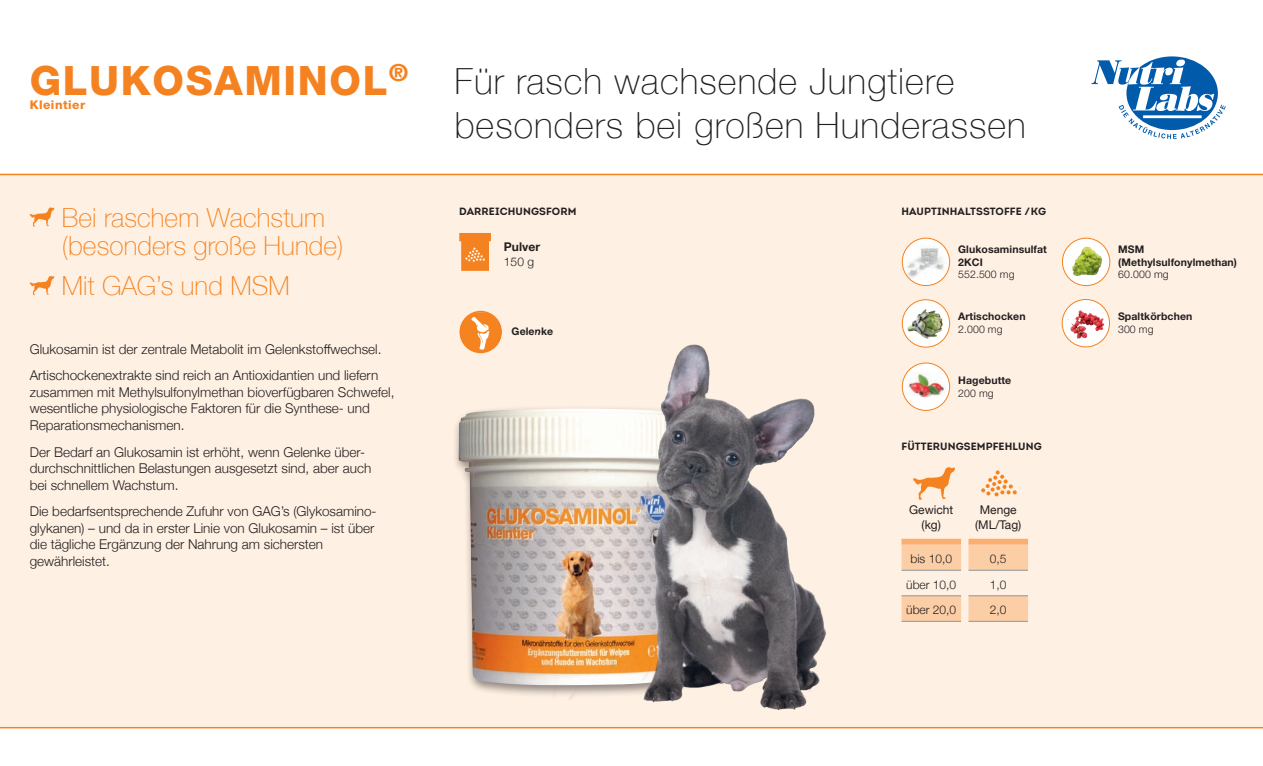
<style>
.page{position:relative;width:1263px;height:766px;background:#fff}
.page>*{position:absolute;margin:0;border:0;box-sizing:border-box;transform-origin:0 0}
.t1{font:800 40.5px "Helvetica Neue LT Pro";letter-spacing:.04em;color:#f58220}
.t2{font:100 36px/43.5px "Helvetica Neue";letter-spacing:.03em;color:#231f20}
.t3{font:100 26.25px/28.5px "Helvetica Neue";letter-spacing:.005em;color:#f58220}
.t4{font:300 13.5px/16.5px "Helvetica Neue";color:#231f20}
.t5{font:300 12px "Helvetica Neue";color:#231f20}
.t6{font:12px "Helvetica Neue";color:#231f20}
.t7{font:700 12px/15px "Helvetica Neue";letter-spacing:.005em;color:#231f20}
.t8{font:800 12px "Helvetica Neue LT Pro";letter-spacing:.04em;color:#f58220}
.t9{font:700 10.5px/12.8px "Helvetica Neue LT Pro";letter-spacing:.01em;color:#231f20}
.t10{font:700 10.5px "Intro";letter-spacing:.01em;color:#231f20}
.s1{font-weight:300}
</style>
<div class="page">
<div style="left:0;top:174px;width:1263px;height:553px;background:#fef0e2"></div>
<hr style="left:0;top:174px;width:1263px;height:1px;background:#f58220">
<hr style="left:0;top:726px;width:1263px;height:2px;background:#f58220">
<div style="left:453px;top:405px;width:244px;height:292px;background:#231f20;opacity:.5"></div>
<img style="left:458px;top:408px;width:79px;height:277px">
<svg style="left:29px;top:207px;width:25px;height:19px"></svg>
<svg style="left:29px;top:276px;width:25px;height:19px"></svg>
<svg style="left:459px;top:233px;width:32px;height:38px"></svg>
<img style="left:459px;top:311px;width:43px;height:42px;border-radius:21px">
<div style="left:459px;top:311px;width:43px;height:42px;border:2px solid #f58220;border-radius:50%"></div>
<svg style="left:913px;top:467px;width:42px;height:32px"></svg>
<svg style="left:901px;top:538px;width:127px;height:82px"></svg>
<hr style="left:901px;top:569px;width:60px;height:1px;background:#939598">
<hr style="left:968px;top:569px;width:60px;height:1px;background:#939598">
<hr style="left:901px;top:595px;width:60px;height:1px;background:#939598">
<hr style="left:968px;top:595px;width:60px;height:1px;background:#939598">
<hr style="left:901px;top:620px;width:60px;height:1px;background:#939598">
<hr style="left:968px;top:620px;width:60px;height:1px;background:#939598">
<svg style="left:981px;top:470px;width:36px;height:26px"></svg>
<svg style="left:1091px;top:56px;width:135px;height:83px"></svg>
<img style="left:537px;top:344px;width:289px;height:367px">
<div style="left:902px;top:238px;width:48px;height:47px;background:#fff;border-radius:50%"></div>
<img style="left:903px;top:244px;width:46px;height:35px">
<div style="left:902px;top:238px;width:48px;height:48px;border:1px solid #f58220;border-radius:50%"></div>
<svg style="left:1062px;top:299px;width:47px;height:48px"></svg>
<img style="left:1064px;top:307px;width:45px;height:32px">
<div style="left:1062px;top:299px;width:48px;height:48px;border:1px solid #f58220;border-radius:50%"></div>
<div style="left:1062px;top:238px;width:48px;height:47px;background:#fff;border-radius:50%"></div>
<img style="left:1062px;top:243px;width:48px;height:35px">
<div style="left:1062px;top:238px;width:48px;height:48px;border:1px solid #f58220;border-radius:50%"></div>
<div style="left:902px;top:363px;width:48px;height:47px;background:#fff;border-radius:50%"></div>
<img style="left:908px;top:372px;width:38px;height:25px">
<div style="left:902px;top:362px;width:48px;height:49px;border:1px solid #f58220;border-radius:50%"></div>
<svg style="left:902px;top:299px;width:48px;height:48px"></svg>
<img style="left:902px;top:306px;width:48px;height:35px">
<div style="left:902px;top:299px;width:48px;height:48px;border:1px solid #f58220;border-radius:50%"></div>
<p class="t1" style="left:30px;top:56px;width:380px">GLUKOSAMINOL<sup>®</sup></p>
<p class="t8" style="left:30px;top:98px;width:57px">Kleintier</p>
<p class="t3" style="left:62px;top:202px;width:283px">Bei raschem Wachstum (besonders große Hunde)</p>
<p class="t3" style="left:62px;top:270px;width:230px">Mit GAG’s und MSM</p>
<p class="t4" style="left:30px;top:339px;width:353px">Glukosamin ist der zentrale Metabolit im Gelenkstoffwechsel.</p>
<p class="t4" style="left:30px;top:366px;width:366px">Artischockenextrakte sind reich an Antioxidantien und liefern zusammen mit Methylsulfonylmethan bioverfügbaren Schwefel, wesentliche physiologische Faktoren für die Synthese- und Reparationsmechanismen.</p>
<p class="t4" style="left:30px;top:442px;width:343px">Der Bedarf an Glukosamin ist erhöht, wenn Gelenke über&shy;durchschnittlichen Belastungen ausgesetzt sind, aber auch bei schnellem Wachstum.</p>
<p class="t4" style="left:30px;top:502px;width:347px">Die bedarfsentsprechende Zufuhr von GAG’s (Glykosamino&shy;glykanen) – und da in erster Linie von Glukosamin – ist über die tägliche Ergänzung der Nahrung am sichersten gewährleistet.</p>
<p class="t2" style="left:454px;top:58px;width:573px">Für rasch wachsende Jungtiere besonders bei großen Hunderassen</p>
<p class="t10" style="left:459px;top:205px;width:119px">DARREICHUNGSFORM</p>
<p class="t10" style="left:901px;top:205px;width:146px">HAUPTINHALTSSTOFFE / KG</p>
<p class="t9" style="left:958px;top:242px;width:90px">Glukosaminsulfat<br>2KCI<br><span class="s1">552.500 mg</span></p>
<p class="t7" style="left:504px;top:240px;width:38px">Pulver<br><span class="s1">150 g</span></p>
<p class="t9" style="left:512px;top:324px;width:43px">Gelenke</p>
<p class="t9" style="left:958px;top:310px;width:69px">Artischocken<br><span class="s1">2.000 mg</span></p>
<p class="t9" style="left:958px;top:373px;width:55px">Hagebutte<br><span class="s1">200 mg</span></p>
<p class="t10" style="left:901px;top:440px;width:142px">FÜTTERUNGSEMPFEHLUNG</p>
<p class="t6" style="left:909px;top:501px;width:46px">Gewicht</p>
<p class="t6" style="left:922px;top:515px;width:21px">(kg)</p>
<p class="t6" style="left:980px;top:501px;width:38px">Menge</p>
<p class="t6" style="left:975px;top:515px;width:48px">(ML/Tag)</p>
<p class="t5" style="left:910px;top:549px;width:43px">bis 10,0</p>
<p class="t5" style="left:990px;top:549px;width:18px">0,5</p>
<p class="t5" style="left:906px;top:574px;width:52px">über 10,0</p>
<p class="t5" style="left:990px;top:574px;width:18px">1,0</p>
<p class="t5" style="left:906px;top:600px;width:52px">über 20,0</p>
<p class="t5" style="left:990px;top:600px;width:18px">2,0</p>
<p class="t9" style="left:1118px;top:242px;width:120px">MSM (Methylsulfonylmethan)<br><span class="s1">60.000 mg</span></p>
<p class="t9" style="left:1118px;top:310px;width:76px">Spaltkörbchen<br><span class="s1">300 mg</span></p>
</div>
